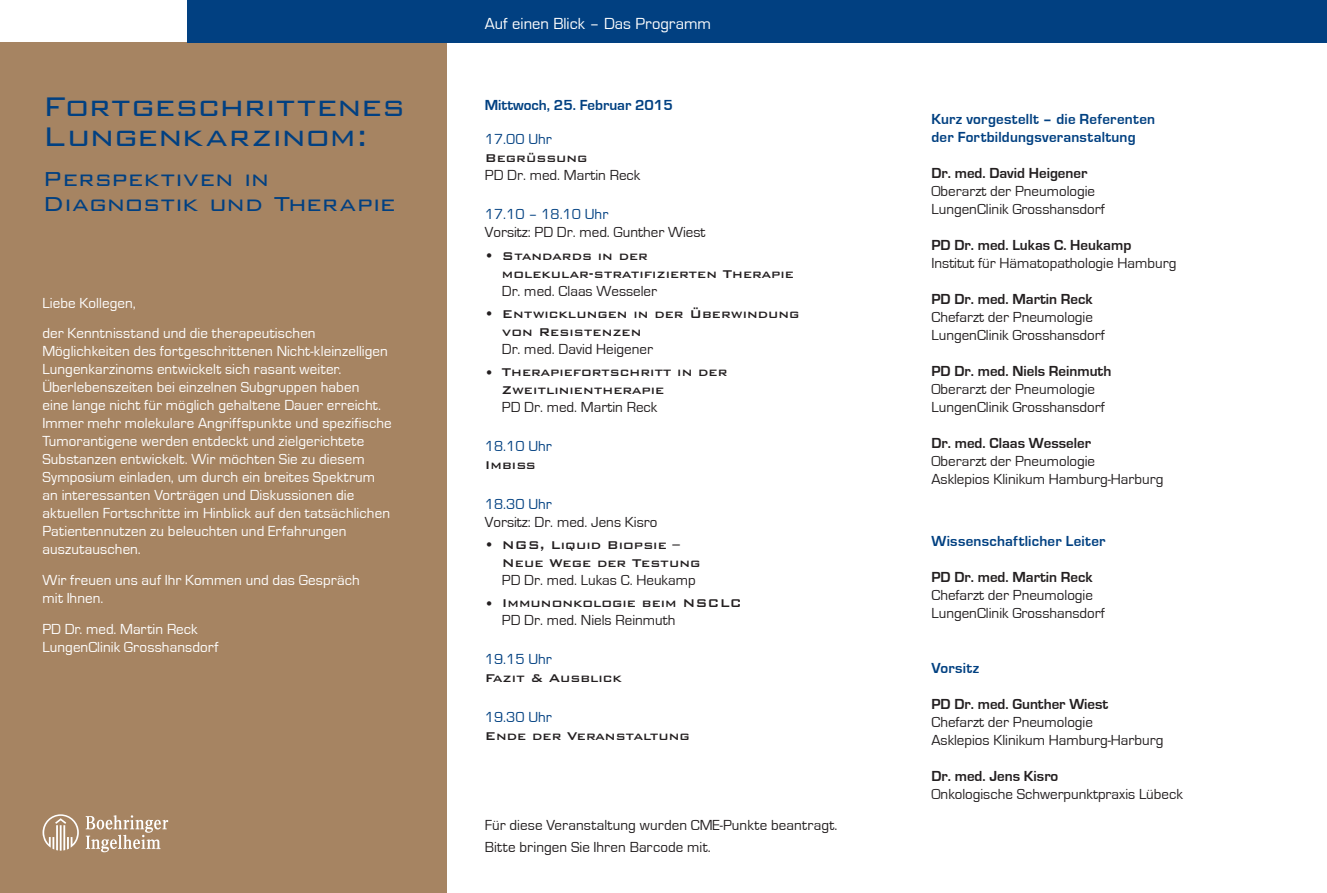
<style>
.page{position:relative;width:1327px;height:893px;background:#fff}
.page>*{position:absolute;margin:0;border:0;box-sizing:border-box;transform-origin:0 0}
.t1{font:300 36px/30px "Bank Gothic BT";letter-spacing:-.015em;color:#014081}
.t2{font:300 27px/25.5px "Bank Gothic BT";color:#014081}
.t3{font:16.5px "Eurostile";color:#fff}
.t4{font:15px/18px "Eurostile";letter-spacing:.005em;color:#fff}
.t5{font:15px/18px "Eurostile";color:#231f20}
.t6{font:500 15px/18px "Bank Gothic BT";color:#231f20}
.t7{font:700 15px "Eurostile";color:#231f20}
.t8{font:700 15px/18px "Eurostile";letter-spacing:.015em;color:#014081}
.t9{font:15px "Eurostile";color:#014081}
</style>
<div class="page">
<div style="left:0;top:43px;width:446px;height:850px;background:#a68462"></div>
<svg style="left:43px;top:814px;width:36px;height:37px"></svg>
<svg style="left:86px;top:815px;width:82px;height:37px"></svg>
<div style="left:187px;top:0;width:1140px;height:43px;background:#014081"></div>
<h1 class="t1" style="left:43px;top:91px;width:364px">Fortgeschrittenes<br>Lungenkarzinom:</h1>
<h2 class="t2" style="left:43px;top:166px;width:354px">Perspektiven in<br>Diagnostik und Therapie</h2>
<p class="t4" style="left:43px;top:288px;width:275px;line-height:30.8px">Liebe Kollegen,<br>der Kenntnisstand und die therapeutischen</p>
<p class="t4" style="left:43px;top:343px;width:351px">Möglichkeiten des fortgeschrittenen Nicht-kleinzelligen Lungenkarzinoms entwickelt sich rasant weiter.<br>Überlebenszeiten bei einzelnen Subgruppen haben<br>eine lange nicht für möglich gehaltene Dauer erreicht.<br>Immer mehr molekulare Angriffspunkte und spezifische Tumorantigene werden entdeckt und zielgerichtete Substanzen entwickelt. Wir möchten Sie zu diesem Symposium einladen, um durch ein breites Spektrum an interessanten Vorträgen und Diskussionen die aktuellen Fortschritte im Hinblick auf den tatsächlichen Patientennutzen zu beleuchten und Erfahrungen auszutauschen.</p>
<p class="t4" style="left:43px;top:572px;width:319px">Wir freuen uns auf Ihr Kommen und das Gespräch mit Ihnen.</p>
<p class="t4" style="left:43px;top:620px;width:177px">PD Dr. med. Martin Reck<br>LungenClinik Grosshansdorf</p>
<p class="t3" style="left:485px;top:15px;width:228px">Auf einen Blick – Das Programm</p>
<p class="t8" style="left:485px;top:96px;width:189px">Mittwoch, 25. Februar 2015</p>
<p class="t9" style="left:485px;top:131px;width:68px">17.00 Uhr</p>
<p class="t6" style="left:485px;top:149px;width:104px">Begrüßung</p>
<p class="t5" style="left:485px;top:166px;width:157px">PD Dr. med. Martin Reck</p>
<p class="t9" style="left:485px;top:206px;width:125px">17.10 – 18.10 Uhr</p>
<p class="t5" style="left:485px;top:224px;width:222px">Vorsitz: PD Dr. med. Gunther Wiest</p>
<p class="t6" style="left:502px;top:246px;width:294px;text-indent:-17px">• Standards in der molekular-stratifizierten Therapie</p>
<p class="t5" style="left:502px;top:282px;width:157px">Dr. med. Claas Wesseler</p>
<p class="t6" style="left:502px;top:305px;width:299px;text-indent:-17px">• Entwicklungen in der Überwindung von Resistenzen</p>
<p class="t5" style="left:502px;top:340px;width:153px">Dr. med. David Heigener</p>
<p class="t6" style="left:502px;top:363px;width:227px;text-indent:-17px">• Therapiefortschritt in der<br>Zweitlinientherapie</p>
<p class="t5" style="left:502px;top:398px;width:157px">PD Dr. med. Martin Reck</p>
<p class="t9" style="left:485px;top:438px;width:69px">18.10 Uhr</p>
<p class="t6" style="left:485px;top:456px;width:52px">Imbiss</p>
<p class="t9" style="left:485px;top:495px;width:68px">18.30 Uhr</p>
<p class="t5" style="left:485px;top:513px;width:174px">Vorsitz: Dr. med. Jens Kisro</p>
<p class="t6" style="left:502px;top:536px;width:200px;text-indent:-17px">• NGS, Liquid Biopsie –<br>Neue Wege der Testung</p>
<p class="t5" style="left:502px;top:571px;width:195px">PD Dr. med. Lukas C. Heukamp</p>
<p class="t6" style="left:485px;top:594px;width:258px">• Immunonkologie beim NSCLC</p>
<p class="t5" style="left:502px;top:611px;width:175px">PD Dr. med. Niels Reinmuth</p>
<p class="t9" style="left:485px;top:651px;width:69px">19.15 Uhr</p>
<p class="t6" style="left:485px;top:669px;width:138px">Fazit &amp; Ausblick</p>
<p class="t9" style="left:485px;top:708px;width:68px">19.30 Uhr</p>
<p class="t6" style="left:485px;top:726px;width:207px">Ende der Veranstaltung</p>
<p class="t5" style="left:485px;top:814px;width:354px;line-height:22.2px">Für diese Veranstaltung wurden CME-Punkte beantragt.<br>Bitte bringen Sie Ihren Barcode mit.</p>
<p class="t8" style="left:931px;top:110px;width:225px">Kurz vorgestellt – die Referenten der Fortbildungsveranstaltung</p>
<p class="t7" style="left:931px;top:165px;width:157px">Dr. med. David Heigener</p>
<p class="t5" style="left:931px;top:182px;width:175px">Oberarzt der Pneumologie<br>LungenClinik Grosshansdorf</p>
<p class="t7" style="left:931px;top:237px;width:201px">PD Dr. med. Lukas C. Heukamp</p>
<p class="t5" style="left:931px;top:254px;width:246px">Institut für Hämatopathologie Hamburg</p>
<p class="t7" style="left:931px;top:291px;width:163px">PD Dr. med. Martin Reck</p>
<p class="t5" style="left:931px;top:308px;width:175px">Chefarzt der Pneumologie<br>LungenClinik Grosshansdorf</p>
<p class="t7" style="left:931px;top:363px;width:181px">PD Dr. med. Niels Reinmuth</p>
<p class="t5" style="left:931px;top:380px;width:175px">Oberarzt der Pneumologie<br>LungenClinik Grosshansdorf</p>
<p class="t7" style="left:931px;top:435px;width:161px">Dr. med. Claas Wesseler</p>
<p class="t5" style="left:931px;top:452px;width:233px">Oberarzt der Pneumologie<br>Asklepios Klinikum Hamburg-Harburg</p>
<p class="t8" style="left:931px;top:532px;width:176px">Wissenschaftlicher Leiter</p>
<p class="t7" style="left:931px;top:569px;width:163px">PD Dr. med. Martin Reck</p>
<p class="t5" style="left:931px;top:586px;width:175px">Chefarzt der Pneumologie<br>LungenClinik Grosshansdorf</p>
<p class="t8" style="left:931px;top:660px;width:49px">Vorsitz</p>
<p class="t7" style="left:931px;top:696px;width:178px">PD Dr. med. Gunther Wiest</p>
<p class="t5" style="left:931px;top:714px;width:233px">Chefarzt der Pneumologie<br>Asklepios Klinikum Hamburg-Harburg</p>
<p class="t7" style="left:931px;top:768px;width:128px">Dr. med. Jens Kisro</p>
<p class="t5" style="left:931px;top:786px;width:253px">Onkologische Schwerpunktpraxis Lübeck</p>
</div>
